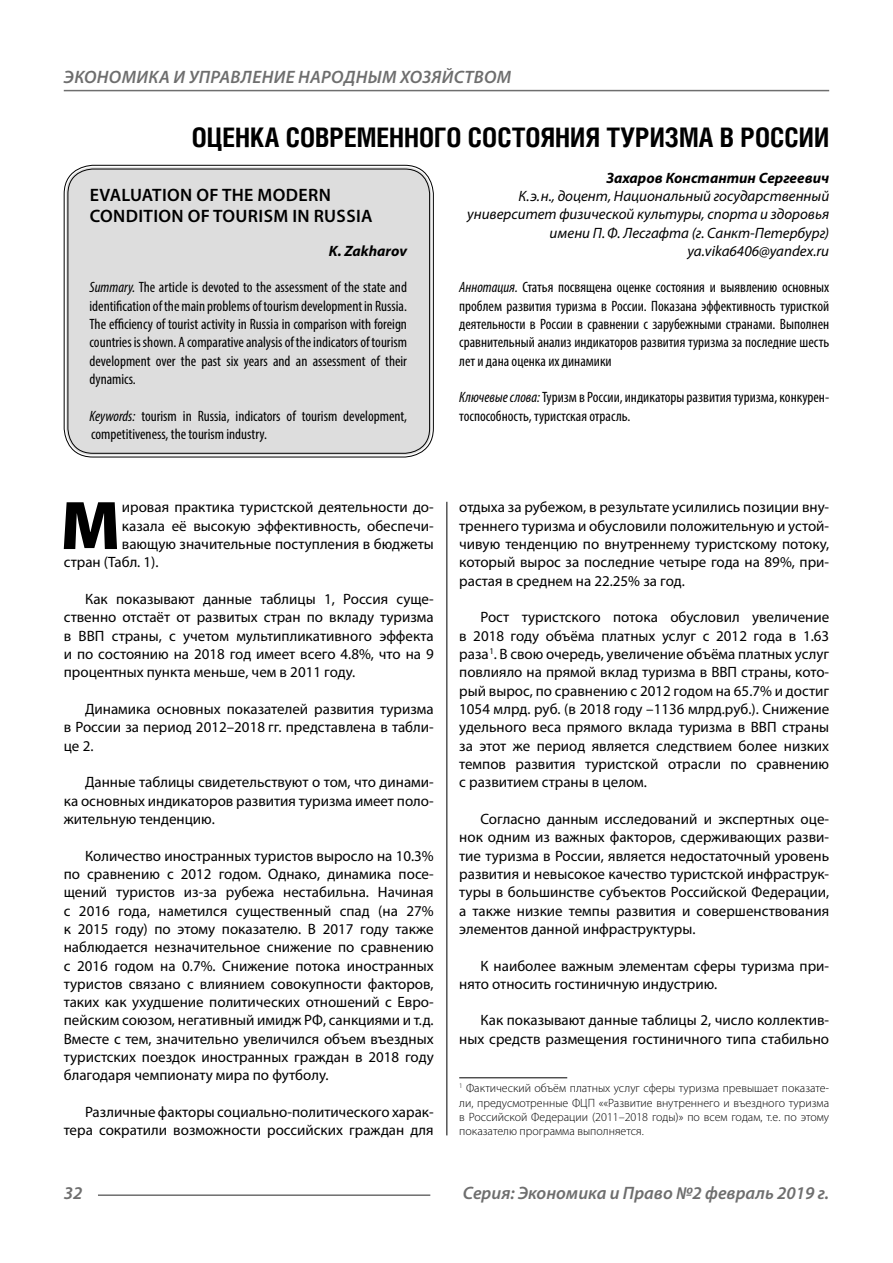
<style>
.page{position:relative;width:893px;height:1263px;background:#fff}
.page>*{position:absolute;margin:0;border:0;box-sizing:border-box;transform-origin:0 0}
.Bukvica{font:900 69.3px "Myriad Pro";color:#000}
.Header{font:700 27px "Helios Cond";color:#000}
.t1{font:italic 600 18px "Myriad Pro";color:#6e6e6e}
.Header-eng{font:600 18px/21.6px "Myriad Pro";letter-spacing:.02em;color:#000}
.Normal{font:15px/18.3px "Myriad Pro";color:#000;text-align:justify}
.Annotation-eng{font:condensed 15px/18.3px "Myriad Pro";color:#000;text-align:justify}
.Annotation-rus{font:condensed 15px/18.3px "Myriad Pro";color:#000;text-align:justify}
.Bukvica-2{font:15px "Myriad Pro";color:#000}
.Author-doc{font:italic 15px/18.3px "Myriad Pro";color:#000;text-align:right}
.Author{font:italic 700 15px "Myriad Pro";color:#000}
.Author-email{font:italic 15px "Myriad Pro";color:#000}
.Author-eng{font:italic 700 15px "Myriad Pro";color:#000}
.Footnote{font:300 12px/14.4px "Myriad Pro";color:#000;text-align:justify}
.s1{font-style:italic}
</style>
<div class="page">
<hr style="left:446px;top:502px;width:1px;height:633px;background:#000">
<hr style="left:459px;top:1077px;width:108px;height:1px;background:#000">
<div style="left:66px;top:167px;width:365px;height:288px;background:#ddd;border-radius:27px"></div>
<div style="left:64px;top:165px;width:370px;height:292px;border:1px solid #000;border-radius:29px"></div>
<div style="left:68px;top:169px;width:362px;height:285px;border:1px solid #000;border-radius:25px"></div>
<hr style="left:98px;top:1194px;width:332px;height:2px;background:#6e6e6e">
<hr style="left:64px;top:90px;width:765px;height:1px;background:#6e6e6e">
<p class="t1" style="left:64px;top:66px;width:71px">Экономика</p>
<p class="t1" style="left:174px;top:66px;width:37px">и управление</p>
<p class="t1" style="left:298px;top:66px;width:212px">народным хозяйств ом</p>
<p class="Header" style="left:192px;top:121px;width:639px">ОЦЕНКА СОВРЕМЕННОГО СОСТОЯНИЯ ТУРИЗМА В РОССИИ</p>
<p class="Author" style="left:606px;top:168px;width:224px">Захаров Константин Сергеевич</p>
<p class="Author-doc" style="left:467px;top:186px;width:363px">К.э.н., доцент, Национальный государственный университет физической культуры, спорта и здоровья имени П.Ф. Лесгафта (г. Санкт-Петербург)</p>
<p class="Author-email" style="left:687px;top:242px;width:143px">ya.vika6406@yandex.ru</p>
<p class="Annotation-rus" style="left:459px;top:278px;width:371px"><span class="s1">Аннотация.</span> Статья посвящена оценке состояния и выявлению основных проблем развития туризма в России. Показана эффективность туристкой деятельности в России в сравнении с зарубежными странами. Выполнен сравнительный анализ индикаторов развития туризма за последние шесть лет и дана оценка их динамики</p>
<p class="Annotation-rus" style="left:459px;top:388px;width:371px"><span class="s1">Ключевые слова:</span> Туризм в России, индикаторы развития туризма, конкурен&shy;тоспособность, туристская отрасль.</p>
<p class="Header-eng" style="left:90px;top:184px;width:284px">EVALUATION OF THE MODERN<br>CONDITION OF TOURISM IN RUSSIA</p>
<p class="Author-eng" style="left:329px;top:241px;width:80px">K. Zakharov</p>
<p class="Annotation-eng" style="left:90px;top:278px;width:319px"><span class="s1">Summary.</span> The article is devoted to the assessment of the state and identification of the main problems of tourism development in Russia.<br>The efficiency of tourist activity in Russia in comparison with foreign countries is shown. A comparative analysis of the indicators of tourism development over the past six years and an assessment of their dynamics.</p>
<p class="Annotation-eng" style="left:90px;top:406px;width:319px"><span class="s1">Keywords:</span> tourism in Russia, indicators of tourism development, competitiveness, the tourism industry.</p>
<p class="Bukvica" style="left:60px;top:479px;width:62px">М</p>
<p class="Bukvica-2" style="left:122px;top:498px;width:313px">ировая практика туристской деятельности до-</p>
<p class="Bukvica-2" style="left:122px;top:516px;width:313px">казала её высокую эффективность, обеспечи-</p>
<p class="Bukvica-2" style="left:122px;top:535px;width:313px">вающую значительные поступления в бюджеты</p>
<p class="Bukvica-2" style="left:64px;top:553px;width:96px">стран (Табл. 1).</p>
<p class="Normal" style="left:64px;top:590px;width:371px;text-indent:21px">Как показывают данные таблицы 1, Россия суще&shy;ственно отстаёт от развитых стран по вкладу туризма в ВВП страны, с учетом мультипликативного эффекта и по состоянию на 2018 год имеет всего 4.8%, что на 9 процентных пункта меньше, чем в 2011 году.</p>
<p class="Normal" style="left:64px;top:699px;width:371px;text-indent:21px">Динамика основных показателей развития туризма в России за период 2012–2018 гг. представлена в табли&shy;це 2.</p>
<p class="Normal" style="left:64px;top:773px;width:371px;text-indent:21px">Данные таблицы свидетельствуют о том, что динами&shy;ка основных индикаторов развития туризма имеет поло&shy;жительную тенденцию.</p>
<p class="Normal" style="left:64px;top:846px;width:371px;text-indent:21px">Количество иностранных туристов выросло на 10.3% по сравнению с 2012 годом. Однако, динамика посе&shy;щений туристов из-за рубежа нестабильна. Начиная с 2016 года, наметился существенный спад (на 27% к 2015 году) по этому показателю. В 2017 году также наблюдается незначительное снижение по сравнению с 2016 годом на 0.7%. Снижение потока иностранных туристов связано с влиянием совокупности факторов, таких как ухудшение политических отношений с Евро&shy;пейским союзом, негативный имидж РФ, санкциями и т.д.<br>Вместе с тем, значительно увеличился объем въездных туристских поездок иностранных граждан в 2018 году благодаря чемпионату мира по футболу.</p>
<p class="Normal" style="left:64px;top:1103px;width:371px;text-align:right">Различные факторы социально-политического харак&shy;тера сократили возможности российских граждан для</p>
<p class="Normal" style="left:459px;top:498px;width:371px">отдыха за рубежом, в результате усилились позиции вну&shy;треннего туризма и обусловили положительную и устой&shy;чивую тенденцию по внутреннему туристскому потоку, который вырос за последние четыре года на 89%, при&shy;растая в среднем на 22.25% за год.</p>
<p class="Normal" style="left:459px;top:608px;width:371px;text-indent:21px">Рост туристского потока обусловил увеличение в 2018 году объёма платных услуг с 2012 года в 1.63 раза<sup>1</sup>. В свою очередь, увеличение объёма платных услуг повлияло на прямой вклад туризма в ВВП страны, кото&shy;рый вырос, по сравнению с 2012 годом на 65.7% и достиг 1054 млрд. руб. (в 2018 году –1136 млрд.руб.). Снижение удельного веса прямого вклада туризма в ВВП страны за этот же период является следствием более низких темпов развития туристской отрасли по сравнению с развитием страны в целом.</p>
<p class="Normal" style="left:459px;top:809px;width:371px;text-indent:21px">Согласно данным исследований и экспертных оце&shy;нок одним из важных факторов, сдерживающих разви&shy;тие туризма в России, является недостаточный уровень развития и невысокое качество туристской инфраструк&shy;туры в большинстве субъектов Российской Федерации, а также низкие темпы развития и совершенствования элементов данной инфраструктуры.</p>
<p class="Normal" style="left:459px;top:956px;width:371px;text-indent:21px">К наиболее важным элементам сферы туризма при&shy;нято относить гостиничную индустрию.</p>
<p class="Normal" style="left:459px;top:1011px;width:371px;text-align:right">Как показывают данные таблицы 2, число коллектив&shy;ных средств размещения гостиничного типа стабильно</p>
<p class="Footnote" style="left:459px;top:1081px;width:371px"><sup>1</sup> Фактический объём платных услуг сферы туризма превышает показате&shy;ли, предусмотренные ФЦП ««Развитие внутреннего и въездного туризма в Российской Федерации (2011–2018 годы)» по всем годам, т.е. по этому показателю программа выполняется.</p>
<p class="t1" style="left:64px;top:1182px;width:20px">32</p>
<p class="t1" style="left:463px;top:1182px;width:368px">Серия: Экономика и Право №2 февраль 2019 г.</p>
</div>
